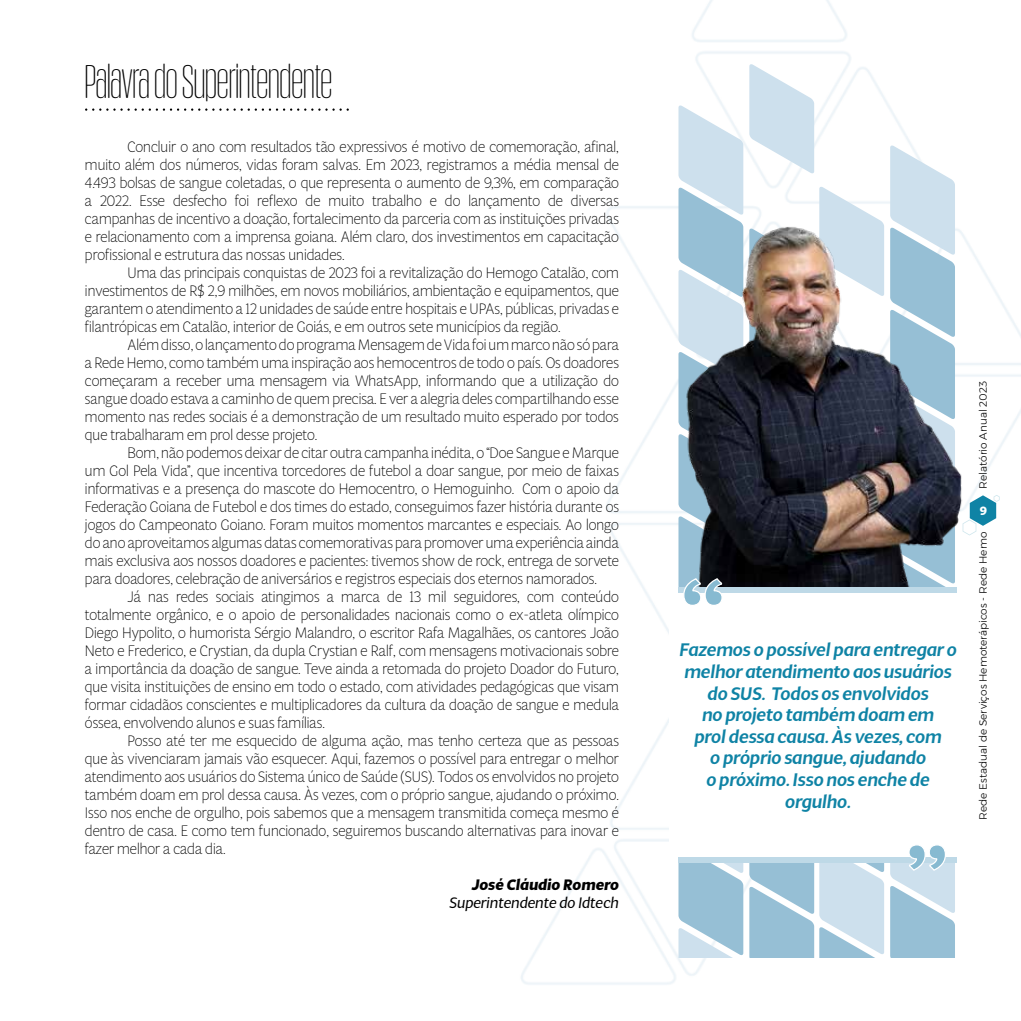
<style>
.page{position:relative;width:1021px;height:1021px;background:#fff}
.page>*{position:absolute;margin:0;border:0;box-sizing:border-box;transform-origin:0 0}
.t1{font:37.5px "Obcecada Sans";color:#000}
.t2{font:italic 500 18px/21.6px "Multi Display";letter-spacing:-.01em;color:#0f83a5;text-align:center}
.t3{font:300 15px/18px "Multi Display";color:#000;text-align:justify}
.t4{font:italic 15px "Multi Display";color:#000}
.t5{font:italic 700 15px "Multi Display";color:#000}
.t6{font:700 12px "Multi Display";color:#fff}
.t7{font:300 10.5px "Montserrat";color:#000}
</style>
<div class="page">
<svg style="left:972px;top:495px;width:27px;height:39px"></svg>
<svg style="left:749px;top:64px;width:65px;height:110px"></svg>
<svg style="left:749px;top:186px;width:135px;height:771px"></svg>
<div style="left:669px;top:588px;width:301px;height:272px;background:#fff"></div>
<div style="left:678px;top:857px;width:278px;height:5px;background:#bed9e7"></div>
<svg style="left:890px;top:145px;width:65px;height:812px"></svg>
<svg style="left:85px;top:108px;width:264px;height:3px"></svg>
<img style="left:667px;top:203px;width:305px;height:384px">
<div style="left:678px;top:587px;width:279px;height:5px;background:#bed9e7"></div>
<svg style="left:678px;top:105px;width:65px;height:852px"></svg>
<h1 class="t1" style="left:85px;top:59px;width:249px">Palavra do Superintendente</h1>
<p class="t3" style="left:85px;top:136px;width:535px;text-indent:43px">Concluir o ano com resultados tão expressivos é motivo de comemoração, afinal, muito além dos números, vidas foram salvas. Em 2023, registramos a média mensal de 4.493 bolsas de sangue coletadas, o que representa o aumento de 9,3%, em comparação a 2022. Esse desfecho foi reflexo de muito trabalho e do lançamento de diversas campanhas de incentivo a doação, fortalecimento da parceria com as instituições privadas e relacionamento com a imprensa goiana. Além claro, dos investimentos em capacitação profissional e estrutura das nossas unidades.</p>
<p class="t3" style="left:85px;top:262px;width:535px;text-indent:43px">Uma das principais conquistas de 2023 foi a revitalização do Hemogo Catalão, com investimentos de R$ 2,9 milhões, em novos mobiliários, ambientação e equipamentos, que garantem o atendimento a 12 unidades de saúde entre hospitais e UPAs, públicas, privadas e filantrópicas em Catalão, interior de Goiás, e em outros sete municípios da região.</p>
<p class="t3" style="left:85px;top:334px;width:535px;text-indent:43px">Além disso, o lançamento do programa Mensagem de Vida foi um marco não só para a Rede Hemo, como também uma inspiração aos hemocentros de todo o país. Os doadores começaram a receber uma mensagem via WhatsApp, informando que a utilização do sangue doado estava a caminho de quem precisa. E ver a alegria deles compartilhando esse momento nas redes sociais é a demonstração de um resultado muito esperado por todos que trabalharam em prol desse projeto.</p>
<p class="t3" style="left:85px;top:442px;width:535px;text-indent:43px">Bom, não podemos deixar de citar outra campanha inédita, o “Doe Sangue e Marque um Gol Pela Vida”, que incentiva torcedores de futebol a doar sangue, por meio de faixas informativas e a presença do mascote do Hemocentro, o Hemoguinho. Com o apoio da Federação Goiana de Futebol e dos times do estado, conseguimos fazer história durante os jogos do Campeonato Goiano. Foram muitos momentos marcantes e especiais. Ao longo do ano aproveitamos algumas datas comemorativas para promover uma experiência ainda mais exclusiva aos nossos doadores e pacientes: tivemos show de rock, entrega de sorvete para doadores, celebração de aniversários e registros especiais dos eternos namorados.</p>
<p class="t3" style="left:85px;top:586px;width:535px;text-indent:43px">Já nas redes sociais atingimos a marca de 13 mil seguidores, com conteúdo totalmente orgânico, e o apoio de personalidades nacionais como o ex-atleta olímpico Diego Hypolito, o humorista Sérgio Malandro, o escritor Rafa Magalhães, os cantores João Neto e Frederico, e Crystian, da dupla Crystian e Ralf, com mensagens motivacionais sobre a importância da doação de sangue. Teve ainda a retomada do projeto Doador do Futuro, que visita instituições de ensino em todo o estado, com atividades pedagógicas que visam formar cidadãos conscientes e multiplicadores da cultura da doação de sangue e medula óssea, envolvendo alunos e suas famílias.</p>
<p class="t3" style="left:85px;top:730px;width:535px;text-indent:43px">Posso até ter me esquecido de alguma ação, mas tenho certeza que as pessoas que às vivenciaram jamais vão esquecer. Aqui, fazemos o possível para entregar o melhor atendimento aos usuários do Sistema único de Saúde (SUS). Todos os envolvidos no projeto também doam em prol dessa causa. Às vezes, com o próprio sangue, ajudando o próximo.<br>Isso nos enche de orgulho, pois sabemos que a mensagem transmitida começa mesmo é dentro de casa. E como tem funcionado, seguiremos buscando alternativas para inovar e fazer melhor a cada dia.</p>
<p class="t5" style="left:472px;top:874px;width:149px">José Cláudio Romero</p>
<p class="t4" style="left:449px;top:892px;width:171px">Superintendente do Idtech</p>
<p class="t2" style="left:679px;top:638px;width:279px">Fazemos o possível para entregar o melhor atendimento aos usuários do SUS. Todos os envolvidos<br>no projeto também doam em<br>prol dessa causa. Às vezes, com<br>o próprio sangue, ajudando<br>o próximo. Isso nos enche de orgulho.</p>
<p class="t7" style="left:975px;top:488px;width:109px;rotate:-90deg">Relatório Anual 2023</p>
<p class="t6" style="left:979px;top:502px;width:9px">9</p>
<p class="t7" style="left:975px;top:819px;width:289px;rotate:-90deg">Rede Estadual de Serviços Hemoterápicos - Rede Hemo</p>
</div>
